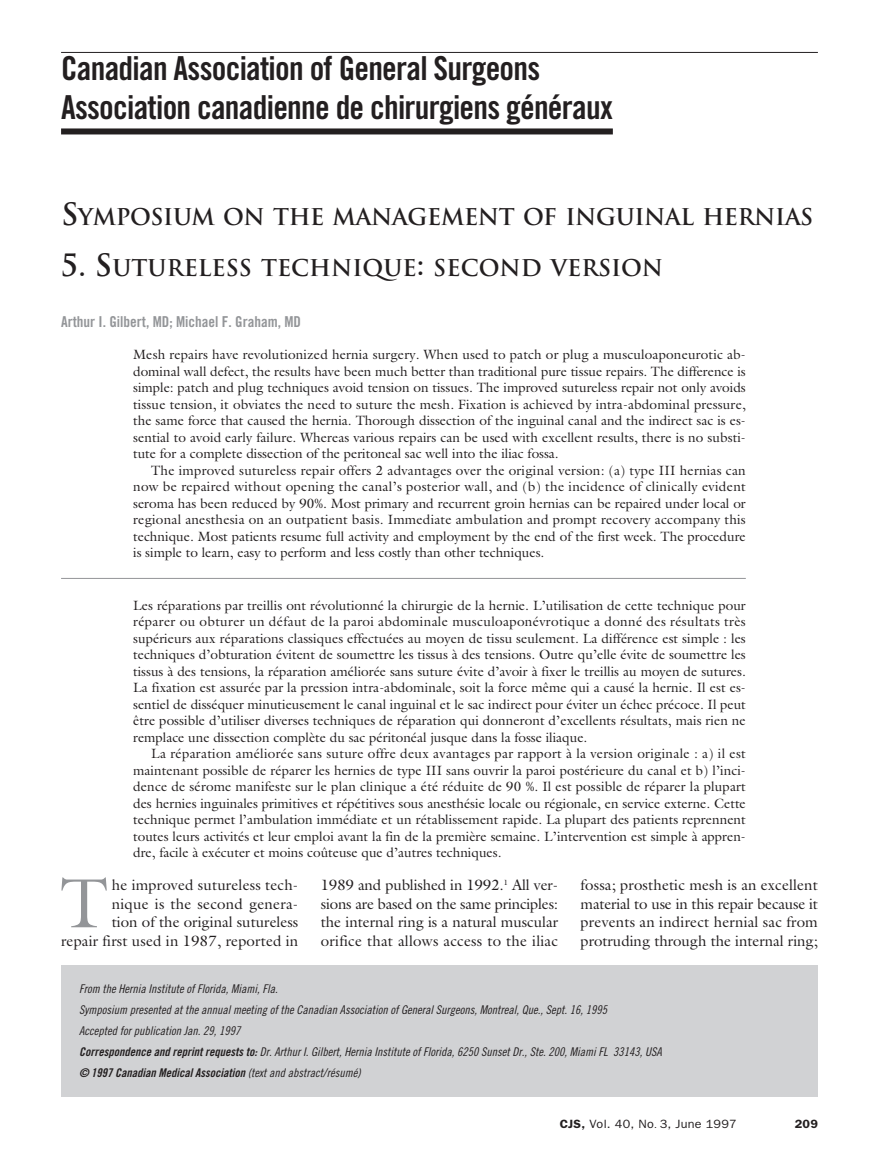
<style>
.page{position:relative;width:879px;height:1176px;background:#fff}
.page>*{position:absolute;margin:0;border:0;box-sizing:border-box;transform-origin:0 0}
.t1{font:70.2px "Galliard";color:#939598}
.t2{font:33px/39.6px "Trade Gothic Bold Cond Twenty";letter-spacing:-.02em;color:#231f20}
.t3{font:700 22.5px "Trajan";letter-spacing:-.02em;color:#231f20}
.t4{font:700 22.5px "Trajan";color:#231f20}
.t5{font:15px/18.8px "Galliard";letter-spacing:.01em;color:#231f20;text-align:justify}
.t6{font:15px "Trade Gothic Bold Cond Twenty";color:#939598}
.t7{font:13.5px/16.5px "Galliard";color:#231f20;text-align:justify}
.t8{font:12px/21px "Trade Gothic Cond Eighteen Obl";color:#231f20}
.t9{font:12px "Trade Gothic Bold Cond Twenty Obl";color:#231f20}
.t10{font:12px "Franklin Gothic";letter-spacing:.02em;color:#231f20;scale:1.05 1}
.t11{font:600 12px "Franklin Gothic";color:#231f20;scale:1.05 1}
.s1{font-size:30px}
.s2{font-family:"Trade Gothic Bold Cond Twenty Obl"}
.s3{font-family:"Trade Gothic Cond Eighteen Obl"}
.s4{font-weight:600}
.s5{font-size:9px}
</style>
<div class="page">
<hr style="left:61px;top:52px;width:756px;height:1px;background:#231f20">
<div style="left:61px;top:128px;width:551px;height:6px;background:#231f20"></div>
<div style="left:61px;top:965px;width:756px;height:131px;background:#d1d2d4"></div>
<hr style="left:61px;top:578px;width:684px;height:1px;background:#939598">
<h2 class="t2" style="left:61px;top:51px;width:553px">Canadian Association of General Surgeons<br>Association canadienne de chirurgiens généraux</h2>
<h3 class="t3" style="left:61px;top:203px;width:753px"><span class="s1">S</span>YMPOSIUM ON THE MANAGEMENT OF INGUINAL HERNIAS</h3>
<h3 class="t4" style="left:61px;top:254px;width:603px"><span class="s1">5. S</span>UTURELESS TECHNIQUE<span class="s1">:</span> SECOND VERSION</h3>
<p class="t6" style="left:61px;top:316px;width:241px">Arthur I. Gilbert, MD; Michael F. Graham, MD</p>
<p class="t7" style="left:133px;top:346px;width:614px">Mesh repairs have revolutionized hernia surgery. When used to patch or plug a musculoaponeurotic ab&shy;dominal wall defect, the results have been much better than traditional pure tissue repairs. The difference is simple: patch and plug techniques avoid tension on tissues. The improved sutureless repair not only avoids tissue tension, it obviates the need to suture the mesh. Fixation is achieved by intra-abdominal pressure, the same force that caused the hernia. Thorough dissection of the inguinal canal and the indirect sac is es&shy;sential to avoid early failure. Whereas various repairs can be used with excellent results, there is no substi&shy;tute for a complete dissection of the peritoneal sac well into the iliac fossa.</p>
<p class="t7" style="left:133px;top:461px;width:614px;text-indent:18px">The improved sutureless repair offers 2 advantages over the original version: (a) type III hernias can now be repaired without opening the canal’s posterior wall, and (b) the incidence of clinically evident seroma has been reduced by 90%. Most primary and recurrent groin hernias can be repaired under local or regional anesthesia on an outpatient basis. Immediate ambulation and prompt recovery accompany this technique. Most patients resume full activity and employment by the end of the first week. The procedure is simple to learn, easy to perform and less costly than other techniques.</p>
<p class="t7" style="left:133px;top:596px;width:614px">Les réparations par treillis ont révolutionné la chirurgie de la hernie. L’utilisation de cette technique pour réparer ou obturer un défaut de la paroi abdominale musculoaponévrotique a donné des résultats très supérieurs aux réparations classiques effectuées au moyen de tissu seulement. La différence est simple : les techniques d’obturation évitent de soumettre les tissus à des tensions. Outre qu’elle évite de soumettre les tissus à des tensions, la réparation améliorée sans suture évite d’avoir à fixer le treillis au moyen de sutures.<br>La fixation est assurée par la pression intra-abdominale, soit la force même qui a causé la hernie. Il est es&shy;sentiel de disséquer minutieusement le canal inguinal et le sac indirect pour éviter un échec précoce. Il peut être possible d’utiliser diverses techniques de réparation qui donneront d’excellents résultats, mais rien ne remplace une dissection complète du sac péritonéal jusque dans la fosse iliaque.</p>
<p class="t7" style="left:133px;top:745px;width:614px;text-indent:18px">La réparation améliorée sans suture offre deux avantages par rapport à la version originale : a) il est maintenant possible de réparer les hernies de type III sans ouvrir la paroi postérieure du canal et b) l’inci&shy;dence de sérome manifeste sur le plan clinique a été réduite de 90 %. Il est possible de réparer la plupart des hernies inguinales primitives et répétitives sous anesthésie locale ou régionale, en service externe. Cette technique permet l’ambulation immédiate et un rétablissement rapide. La plupart des patients reprennent toutes leurs activités et leur emploi avant la fin de la première semaine. L’intervention est simple à appren&shy;dre, facile à exécuter et moins coûteuse que d’autres techniques.</p>
<h1 class="t1" style="left:60px;top:861px;width:49px">T</h1>
<p class="t5" style="left:61px;top:874px;width:239px;text-align:right">he improved sutureless tech-<br>nique is the second genera-<br>tion of the original sutureless<br>repair first used in 1987, reported in</p>
<p class="t5" style="left:321px;top:874px;width:239px">1989 and published in 1992.<sup>1</sup> All ver&shy;sions are based on the same principles: the internal ring is a natural muscular orifice that allows access to the iliac</p>
<p class="t5" style="left:580px;top:874px;width:239px">fossa; prosthetic mesh is an excellent material to use in this repair because it prevents an indirect hernial sac from protruding through the internal ring;</p>
<p class="t8" style="left:79px;top:978px;width:584px">From the Hernia Institute of Florida, Miami, Fla.<br>Symposium presented at the annual meeting of the Canadian Association of General Surgeons, Montreal, Que., Sept. 16, 1995<br>Accepted for publication Jan. 29, 1997<br><span class="s2">Correspondence and reprint requests to:</span> Dr. Arthur I. Gilbert, Hernia Institute of Florida, 6250 Sunset Dr., Ste. 200, Miami FL 33143, USA</p>
<p class="t9" style="left:79px;top:1067px;width:283px">© 1997 Canadian Medical Association <span class="s3">(text and abstract/résumé)</span></p>
<p class="t10" style="left:559px;top:1116px;width:170px"><span class="s4">CJS,</span> Vol. 40, No<span class="s5">.</span> 3, June 1997</p>
<p class="t11" style="left:794px;top:1116px;width:24px">209</p>
</div>
